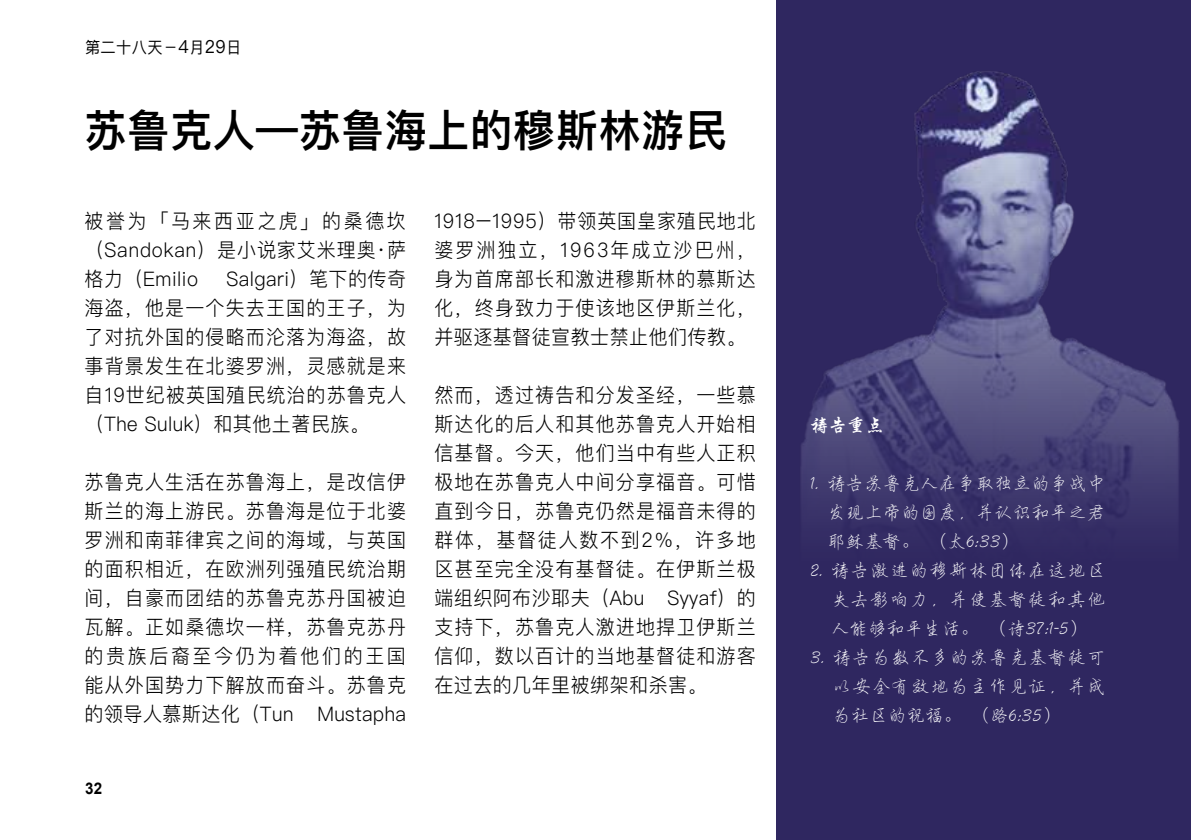
<style>
.page{position:relative;width:1191px;height:840px;background:#fff}
.page>*{position:absolute;margin:0;border:0;box-sizing:border-box;transform-origin:0 0}
.t1{font:600 44px "Ping Fang SC";letter-spacing:.025em;color:#000;scale:.95 1}
.t2{font:300 20px/29px "Ping Fang SC";letter-spacing:.06em;color:#000;text-align:justify;scale:.95 1}
.t3{font:300 19px/29px "ST Xingkai SC";letter-spacing:.085em;color:#fff;text-align:justify;scale:.95 1}
.t4{font:700 19px "ST Xingkai SC";color:#fff;scale:.95 1}
.t5{font:16px "Ping Fang SC";letter-spacing:.025em;color:#000;scale:.95 1}
.t6{font:700 16px "Arial";color:#000;scale:.95 1}
.s1{font-size:18px}
</style>
<div class="page">
<div style="left:776px;top:0;width:415px;height:839px;background:#2f2760"></div>
<img style="left:919px;top:71px;width:123px;height:39px">
<svg style="left:801px;top:110px;width:378px;height:412px"></svg>
<p class="t5" style="left:85px;top:37px;width:166px">第二十八天－<span class="s1">4</span>月<span class="s1">29</span>日</p>
<h1 class="t1" style="left:85px;top:103px;width:677px">苏鲁克人—苏鲁海上的穆斯林游民</h1>
<p class="t2" style="left:85px;top:206px;width:340px">被誉为「马来西亚之虎」的桑德坎（Sandokan）是小说家艾米理奥‧萨格力（Emilio</p>
<p class="t2" style="left:85px;top:264px;width:340px;text-indent:142px">Salgari）笔下的传奇海盗，他是一个失去王国的王子，为了对抗外国的侵略而沦落为海盗，故事背景发生在北婆罗洲，灵感就是来自19世纪被英国殖民统治的苏鲁克人（The Suluk）和其他土著民族。</p>
<p class="t2" style="left:85px;top:467px;width:340px">苏鲁克人生活在苏鲁海上，是改信伊斯兰的海上游民。苏鲁海是位于北婆罗洲和南菲律宾之间的海域，与英国的面积相近，在欧洲列强殖民统治期间，自豪而团结的苏鲁克苏丹国被迫瓦解。正如桑德坎一样，苏鲁克苏丹的贵族后裔至今仍为着他们的王国能从外国势力下解放而奋斗。苏鲁克的领导人慕斯达化（Tun Mustapha</p>
<p class="t6" style="left:85px;top:777px;width:20px">32</p>
<p class="t2" style="left:434px;top:206px;width:340px">1918–1995）带领英国皇家殖民地北婆罗洲独立，1963年成立沙巴州，身为首席部长和激进穆斯林的慕斯达化，终身致力于使该地区伊斯兰化，并驱逐基督徒宣教士禁止他们传教。</p>
<p class="t2" style="left:434px;top:380px;width:340px">然而，透过祷告和分发圣经，一些慕斯达化的后人和其他苏鲁克人开始相信基督。今天，他们当中有些人正积极地在苏鲁克人中间分享福音。可惜直到今日，苏鲁克仍然是福音未得的群体，基督徒人数不到2%，许多地区甚至完全没有基督徒。在伊斯兰极端组织阿布沙耶夫（Abu Syyaf）的支持下，苏鲁克人激进地捍卫伊斯兰信仰，数以百计的当地基督徒和游客在过去的几年里被绑架和杀害。</p>
<p class="t4" style="left:810px;top:412px;width:79px">祷告重点</p>
<p class="t3" style="left:827px;top:469px;width:294px;text-indent:-17px">1. 祷告苏鲁克人在争取独立的争战中发现上帝的国度，并认识和平之君耶稣基督。 （太6:33）</p>
<p class="t3" style="left:831px;top:556px;width:290px;text-indent:-21px">2. 祷告激进的穆斯林团体在这地区失去影响力，并使基督徒和其他人能够和平生活。 （诗37:1-5）</p>
<p class="t3" style="left:833px;top:643px;width:288px;text-indent:-22px">3. 祷告为数不多的苏鲁克基督徒可以安全有效地为主作见证，并成为社区的祝福。 （路6:35）</p>
</div>
